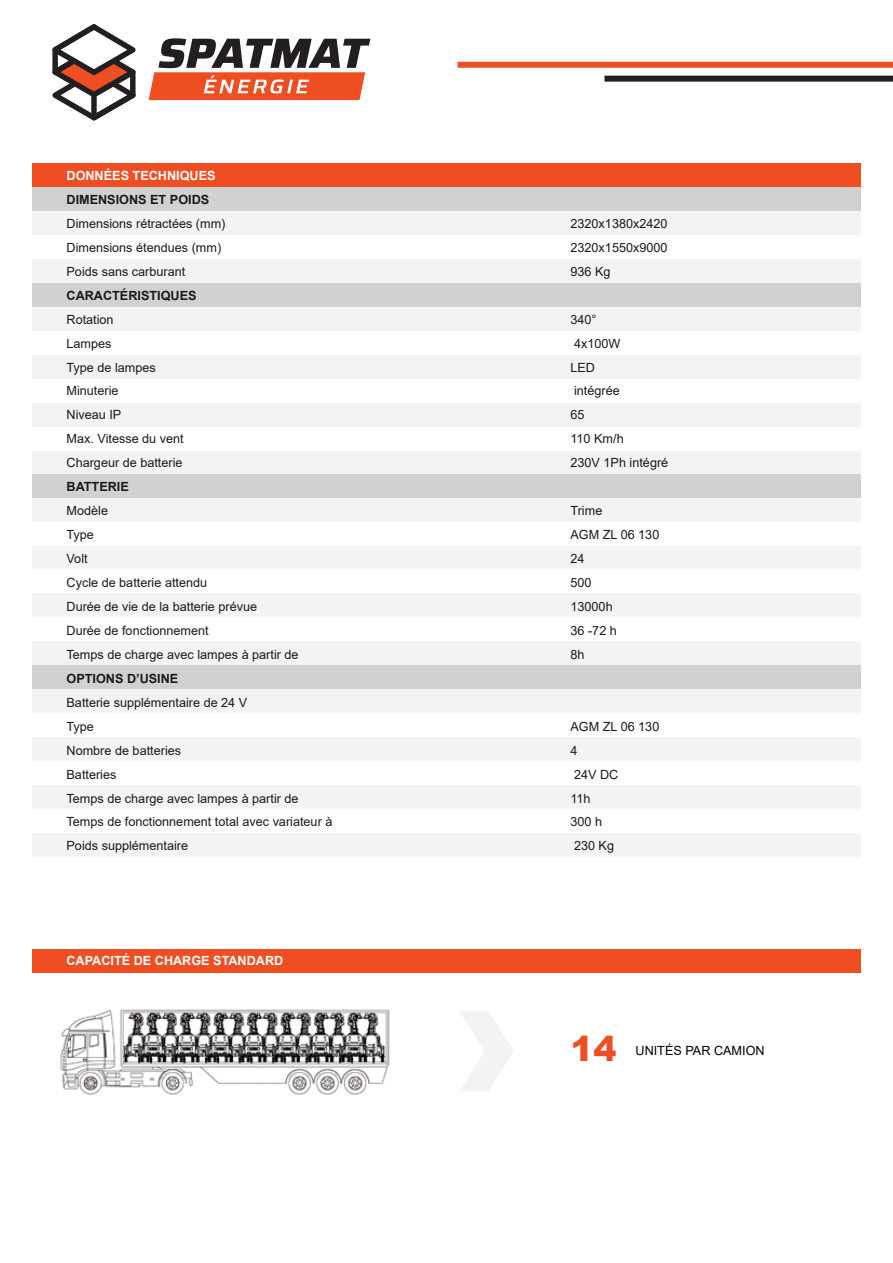
<style>
.page{position:relative;width:893px;height:1263px;background:#fff}
.page>*{position:absolute;margin:0;border:0;box-sizing:border-box;transform-origin:0 0}
.t1{font:900 34.5px "Arial";color:#ef4e23}
.t2{font:12.6px/24px "Arial";color:#1a1a1a}
.t3{font:700 12.6px "Arial";color:#1a1a1a}
.t4{font:700 12.6px "Arial";color:#fff}
.t5{font:12.6px "Arial";color:#000}
</style>
<div class="page">
<div style="left:33px;top:450px;width:828px;height:24px;background:#f3f3f3"></div>
<div style="left:33px;top:474px;width:828px;height:24px;background:#d1d1d1"></div>
<div style="left:33px;top:498px;width:828px;height:24px;background:#f3f3f3"></div>
<div style="left:33px;top:546px;width:828px;height:23px;background:#f3f3f3"></div>
<div style="left:33px;top:593px;width:828px;height:24px;background:#f3f3f3"></div>
<div style="left:33px;top:641px;width:828px;height:24px;background:#f3f3f3"></div>
<div style="left:33px;top:665px;width:828px;height:24px;background:#d1d1d1"></div>
<div style="left:33px;top:689px;width:828px;height:24px;background:#f3f3f3"></div>
<div style="left:33px;top:737px;width:828px;height:24px;background:#f3f3f3"></div>
<div style="left:33px;top:785px;width:828px;height:24px;background:#f3f3f3"></div>
<div style="left:33px;top:832px;width:828px;height:24px;background:#f3f3f3"></div>
<div style="left:33px;top:163px;width:828px;height:24px;background:#ef4e23"></div>
<div style="left:33px;top:355px;width:828px;height:24px;background:#f3f3f3"></div>
<div style="left:33px;top:403px;width:828px;height:24px;background:#f3f3f3"></div>
<div style="left:33px;top:211px;width:828px;height:24px;background:#f3f3f3"></div>
<div style="left:33px;top:259px;width:828px;height:24px;background:#f3f3f3"></div>
<div style="left:33px;top:283px;width:828px;height:24px;background:#d1d1d1"></div>
<div style="left:33px;top:307px;width:828px;height:24px;background:#f3f3f3"></div>
<div style="left:33px;top:187px;width:828px;height:24px;background:#d1d1d1"></div>
<div style="left:33px;top:948px;width:828px;height:24px;background:#ef4e23"></div>
<img style="left:60px;top:1009px;width:330px;height:86px">
<svg style="left:460px;top:1011px;width:54px;height:80px"></svg>
<div style="left:458px;top:62px;width:435px;height:6px;background:#ef4f24"></div>
<div style="left:607px;top:76px;width:283px;height:6px;background:#231f20"></div>
<svg style="left:52px;top:24px;width:84px;height:96px"></svg>
<svg style="left:149px;top:38px;width:221px;height:62px"></svg>
<p class="t4" style="left:67px;top:167px;width:151px">DONNÉES TECHNIQUES</p>
<p class="t3" style="left:67px;top:191px;width:144px">DIMENSIONS ET POIDS</p>
<p class="t2" style="left:67px;top:211px;width:160px">Dimensions rétractées (mm)<br>Dimensions étendues (mm)<br>Poids sans carburant</p>
<p class="t3" style="left:67px;top:286px;width:132px">CARACTÉRISTIQUES</p>
<p class="t2" style="left:67px;top:307px;width:119px">Rotation<br>Lampes<br>Type de lampes<br>Minuterie<br>Niveau IP<br>Max. Vitesse du vent<br>Chargeur de batterie</p>
<p class="t3" style="left:67px;top:478px;width:64px">BATTERIE</p>
<p class="t2" style="left:67px;top:499px;width:234px">Modèle<br>Type<br>Volt<br>Cycle de batterie attendu<br>Durée de vie de la batterie prévue<br>Durée de fonctionnement<br>Temps de charge avec lampes à partir de</p>
<p class="t3" style="left:67px;top:669px;width:113px">OPTIONS D’USINE</p>
<p class="t2" style="left:67px;top:690px;width:267px">Batterie supplémentaire de 24 V<br>Type<br>Nombre de batteries<br>Batteries<br>Temps de charge avec lampes à partir de<br>Temps de fonctionnement total avec variateur à<br>Poids supplémentaire</p>
<p class="t4" style="left:67px;top:952px;width:218px">CAPACITÉ DE CHARGE STANDARD</p>
<p class="t2" style="left:570px;top:211px;width:99px;text-align:justify">2320x1380x2420<br>2320x1550x9000<br>936 Kg</p>
<p class="t2" style="left:570px;top:307px;width:99px">340°<br>4x100W<br>LED<br>intégrée<br>65<br>110 Km/h<br>230V 1Ph intégré</p>
<p class="t2" style="left:570px;top:499px;width:90px">Trime<br>AGM ZL 06 130<br>24<br>500<br>13000h<br>36 -72 h<br>8h</p>
<p class="t2" style="left:570px;top:714px;width:90px">AGM ZL 06 130<br>4<br>24V DC<br>11h<br>300 h<br>230 Kg</p>
<h1 class="t1" style="left:570px;top:1023px;width:48px">14</h1>
<p class="t5" style="left:635px;top:1041px;width:131px">UNITÉS PAR CAMION</p>
</div>
